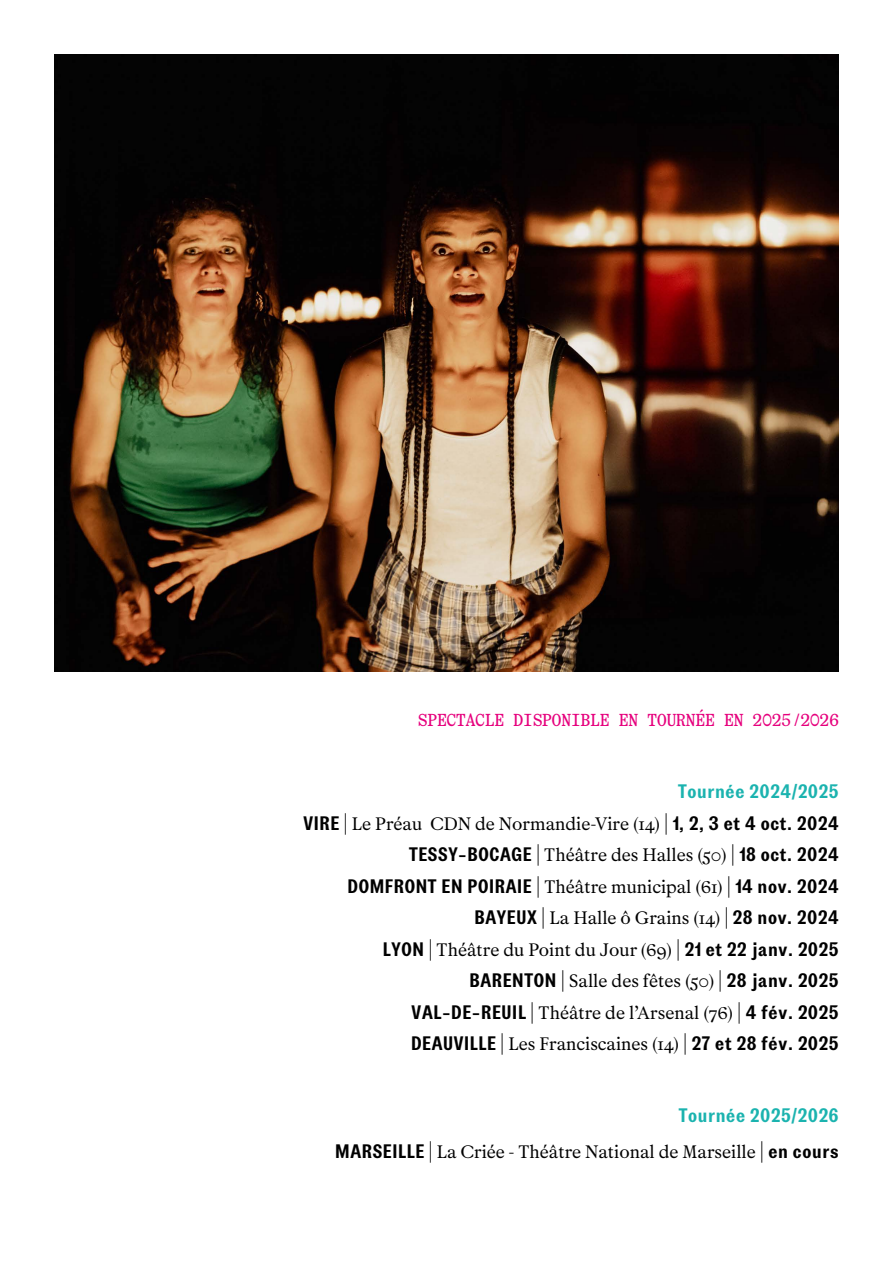
<style>
.page{position:relative;width:893px;height:1263px;background:#fff}
.page>*{position:absolute;margin:0;border:0;box-sizing:border-box;transform-origin:0 0}
.t1{font:600 19.5px/31.5px "Grammar";color:#000;text-align:right}
.t2{font:600 19.5px "Grammar";color:#1bb3af}
.t3{font:18px/31.5px "Mercure";color:#000;text-align:right}
.t4{font:16.5px "Figure Monospace 2023";color:#e6007d}
.s1{font-family:"Grammar";font-weight:600;font-size:19.5px}
.s2{font-size:19.5px}
.s3{font-family:"Mercure";font-weight:400}
.s4{font-family:"Mercure";font-weight:400;font-size:18px}
</style>
<div class="page">
<img style="left:54px;top:54px;width:785px;height:618px">
<p class="t4" style="left:418px;top:709px;width:423px">SPECTACLE DISPONIBLE EN TOURNÉE EN 2025/2026</p>
<p class="t2" style="left:678px;top:780px;width:163px">Tournée 2024/2025</p>
<p class="t3" style="left:303px;top:808px;width:537px"><span class="s1">VIRE</span> <span class="s2">|</span> Le Préau CDN de Normandie-Vire (14) <span class="s2">|</span> <span class="s1">1, 2, 3 et 4 oct. 2024</span></p>
<p class="t1" style="left:347px;top:839px;width:493px">TESSY-BOCAGE <span class="s3">|</span> <span class="s4">Théâtre des Halles (50)</span> <span class="s3">|</span> 18 oct. 2024<br>DOMFRONT EN POIRAIE <span class="s3">|</span> <span class="s4">Théâtre municipal (61)</span> <span class="s3">|</span> 14 nov. 2024</p>
<p class="t3" style="left:383px;top:903px;width:458px"><span class="s1">BAYEUX</span> <span class="s2">|</span> La Halle ô Grains (14) <span class="s2">|</span> <span class="s1">28 nov. 2024<br>LYON</span> <span class="s2">|</span> Théâtre du Point du Jour (69) <span class="s2">|</span> <span class="s1">21 et 22 janv. 2025</span></p>
<p class="t1" style="left:469px;top:965px;width:371px">BARENTON <span class="s3">|</span> <span class="s4">Salle des fêtes (50)</span> <span class="s3">|</span> 28 janv. 2025</p>
<p class="t3" style="left:411px;top:997px;width:429px"><span class="s1">VAL-DE-REUIL</span> <span class="s2">|</span> Théâtre de l’Arsenal (76) <span class="s2">|</span> <span class="s1">4 fév. 2025</span></p>
<p class="t1" style="left:411px;top:1028px;width:430px">DEAUVILLE <span class="s3">|</span> <span class="s4">Les Franciscaines (14)</span> <span class="s3">|</span> 27 et 28 fév. 2025</p>
<p class="t2" style="left:678px;top:1104px;width:162px">Tournée 2025/2026</p>
<p class="t3" style="left:335px;top:1137px;width:506px"><span class="s1">MARSEILLE</span> <span class="s2">|</span> La Criée - Théâtre National de Marseille <span class="s2">|</span> <span class="s1">en cours</span></p>
</div>
